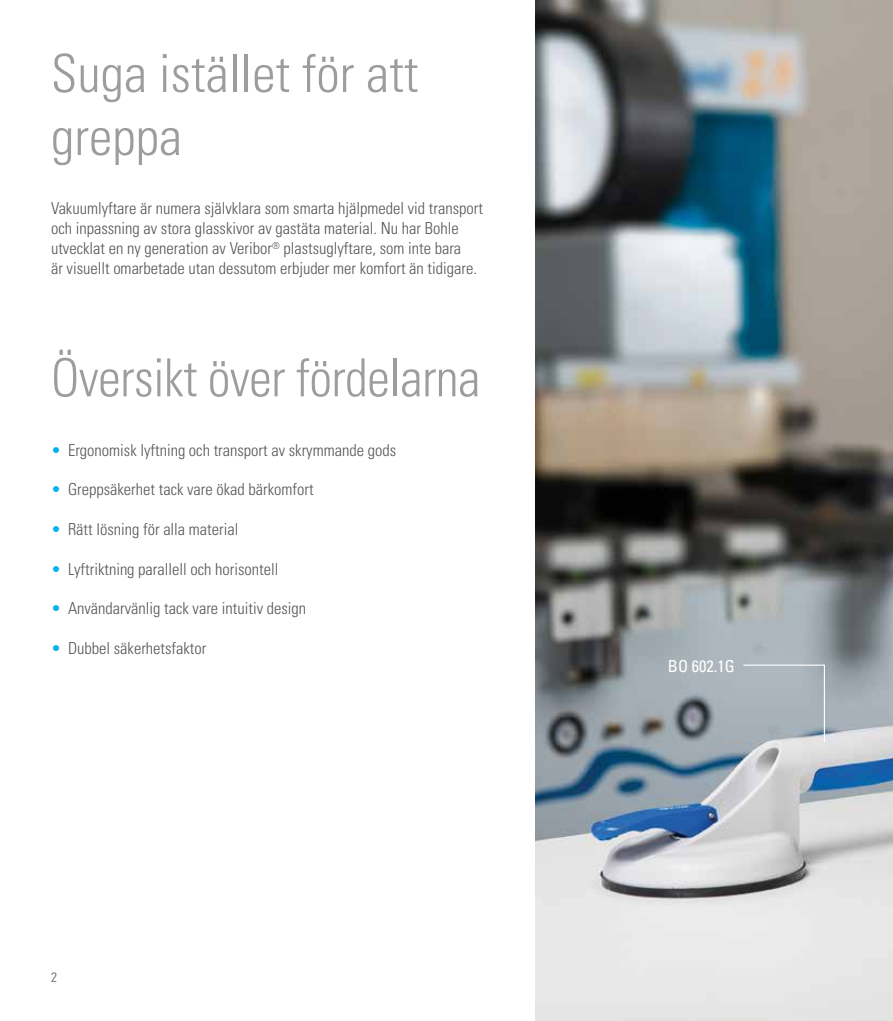
<style>
.page{position:relative;width:893px;height:1021px;background:#fff}
.page>*{position:absolute;margin:0;border:0;box-sizing:border-box;transform-origin:0 0}
.t1{font:300 condensed 52.5px/63px "Univers";letter-spacing:-.005em;color:#9d9d9c}
.t2{font:300 condensed 16.5px/19.8px "Univers";color:#575756}
.t3{font:condensed 16.5px "Univers";color:#fff}
.t4{font:300 condensed 13.5px "Univers";color:#575756}
.s1{color:#00b1eb}
</style>
<div class="page">
<img style="left:536px;top:0;width:357px;height:1020px">
<svg style="left:742px;top:664px;width:83px;height:79px;background:#adb5bc"></svg>
<h1 class="t1" style="left:51px;top:42px;width:369px">Suga istället för att greppa</h1>
<p class="t2" style="left:51px;top:199px;width:433px">Vakuumlyftare är numera självklara som smarta hjälpmedel vid transport och inpassning av stora glasskivor av gastäta material. Nu har Bohle utvecklat en ny generation av Veribor<sup>®</sup> plastsuglyftare, som inte bara<br>är visuellt omarbetade utan dessutom erbjuder mer komfort än tidigare.</p>
<h1 class="t1" style="left:51px;top:346px;width:431px">Översikt över fördelarna</h1>
<p class="t2" style="left:51px;top:440px;width:347px"><span class="s1">•</span> Ergonomisk lyftning och transport av skrymmande gods</p>
<p class="t2" style="left:51px;top:479px;width:264px"><span class="s1">•</span> Greppsäkerhet tack vare ökad bärkomfort</p>
<p class="t2" style="left:51px;top:519px;width:189px"><span class="s1">•</span> Rätt lösning för alla material</p>
<p class="t2" style="left:51px;top:559px;width:229px"><span class="s1">•</span> Lyftriktning parallell och horisontell</p>
<p class="t2" style="left:51px;top:598px;width:257px"><span class="s1">•</span> Användarvänlig tack vare intuitiv design</p>
<p class="t2" style="left:51px;top:638px;width:157px"><span class="s1">•</span> Dubbel säkerhetsfaktor</p>
<p class="t4" style="left:51px;top:968px;width:7px">2</p>
<p class="t3" style="left:668px;top:655px;width:68px">BO 602.1G</p>
</div>
